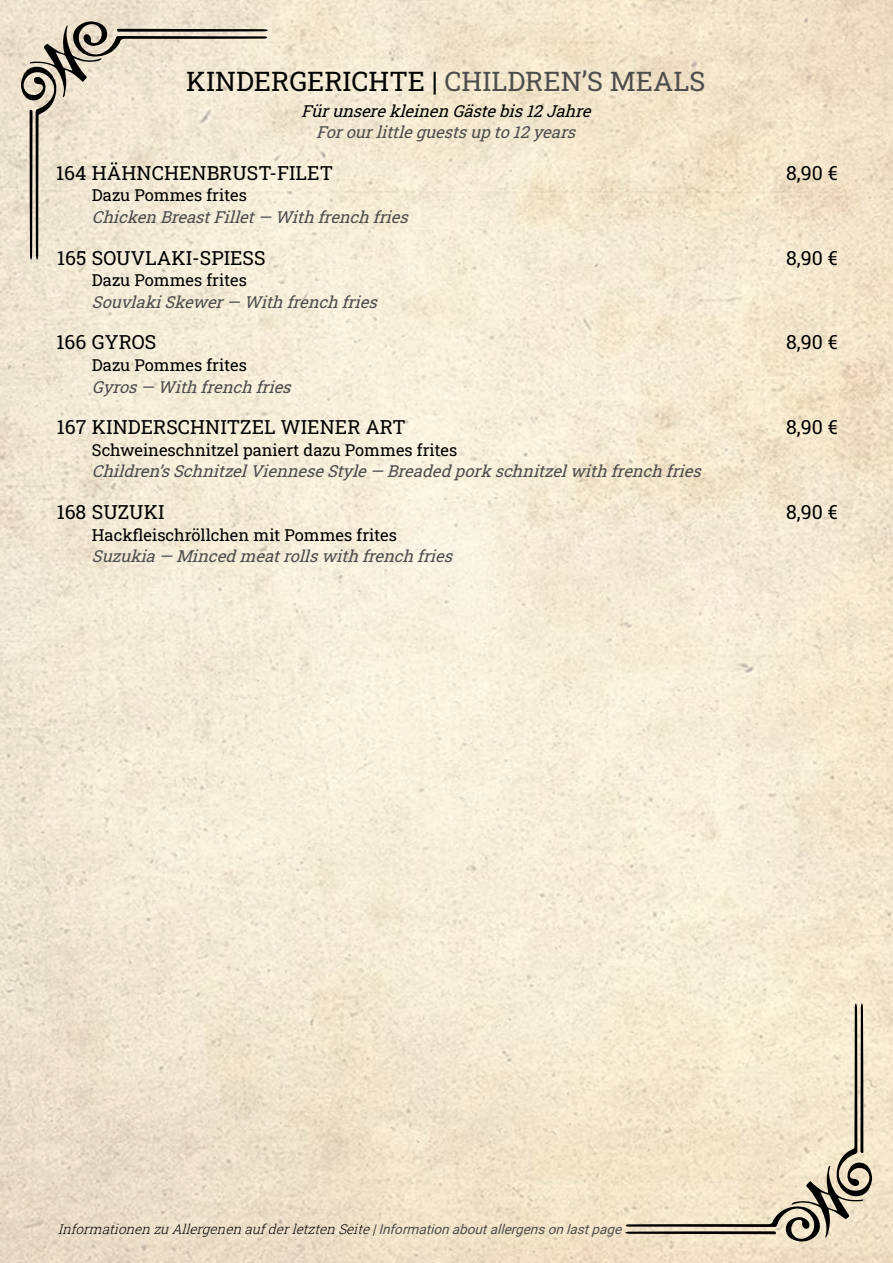
<style>
.page{position:relative;width:893px;height:1263px;background:#fff}
.page>*{position:absolute;margin:0;border:0;box-sizing:border-box;transform-origin:0 0}
.t1{font:27px "Roboto Slab";color:#000}
.t2{font:19.5px "Roboto Slab";color:#000}
.t3{font:italic 16.5px "Roboto Slab";color:#4d4d4d}
.t4{font:16.5px "Roboto Slab";color:#000}
.t5{font:italic 16.5px "Roboto Slab";color:#000}
.t6{font:italic 13.5px "Roboto Slab";color:#000}
.s1{color:#4d4d4d}
.s2{font-family:"Roboto";color:#4d4d4d}
</style>
<div class="page">
<img style="left:0;top:0;width:893px;height:1263px">
<svg style="left:21px;top:21px;width:247px;height:238px;background:#e3d9c7"></svg>
<svg style="left:625px;top:1003px;width:247px;height:239px;background:#e6dac1"></svg>
<h1 class="t1" style="left:186px;top:63px;width:521px">KINDERGERICHTE | <span class="s1">CHILDREN’S MEALS</span></h1>
<p class="t5" style="left:301px;top:99px;width:297px">FürunserekleinenGästebis12Jahre</p>
<p class="t3" style="left:316px;top:121px;width:266px">Forourlittleguestsupto12years</p>
<p class="t2" style="left:56px;top:159px;width:278px">164 HÄHNCHENBRUST-FILET</p>
<p class="t2" style="left:786px;top:159px;width:53px">8,90 €</p>
<p class="t4" style="left:92px;top:184px;width:156px">Dazu Pommes frites</p>
<p class="t3" style="left:92px;top:206px;width:323px">ChickenBreastFillet— Withfrenchfries</p>
<p class="t2" style="left:57px;top:244px;width:210px">165 SOUVLAKI-SPIESS</p>
<p class="t2" style="left:786px;top:244px;width:53px">8,90 €</p>
<p class="t4" style="left:92px;top:269px;width:156px">Dazu Pommes frites</p>
<p class="t3" style="left:92px;top:290px;width:292px">SouvlakiSkewer— Withfrenchfries</p>
<p class="t2" style="left:57px;top:329px;width:101px">166 GYROS</p>
<p class="t2" style="left:786px;top:329px;width:53px">8,90 €</p>
<p class="t4" style="left:92px;top:354px;width:156px">Dazu Pommes frites</p>
<p class="t3" style="left:92px;top:375px;width:206px">Gyros— Withfrenchfries</p>
<p class="t2" style="left:57px;top:414px;width:351px">167 KINDERSCHNITZEL WIENER ART</p>
<p class="t2" style="left:786px;top:414px;width:53px">8,90 €</p>
<p class="t4" style="left:92px;top:438px;width:367px">Schweineschnitzel paniert dazu Pommes frites</p>
<p class="t3" style="left:92px;top:460px;width:616px">Children’sSchnitzelVienneseStyle— Breadedporkschnitzelwithfrenchfries</p>
<p class="t2" style="left:57px;top:498px;width:109px">168 SUZUKI</p>
<p class="t2" style="left:786px;top:498px;width:53px">8,90 €</p>
<p class="t4" style="left:92px;top:523px;width:307px">Hackfleischröllchen mit Pommes frites</p>
<p class="t3" style="left:92px;top:545px;width:367px">Suzukia— Mincedmeatrollswithfrenchfries</p>
<p class="t6" style="left:58px;top:1220px;width:569px">InformationenzuAllergenenaufderletztenSeite|<span class="s2">Informationaboutallergensonlastpage</span></p>
</div>
